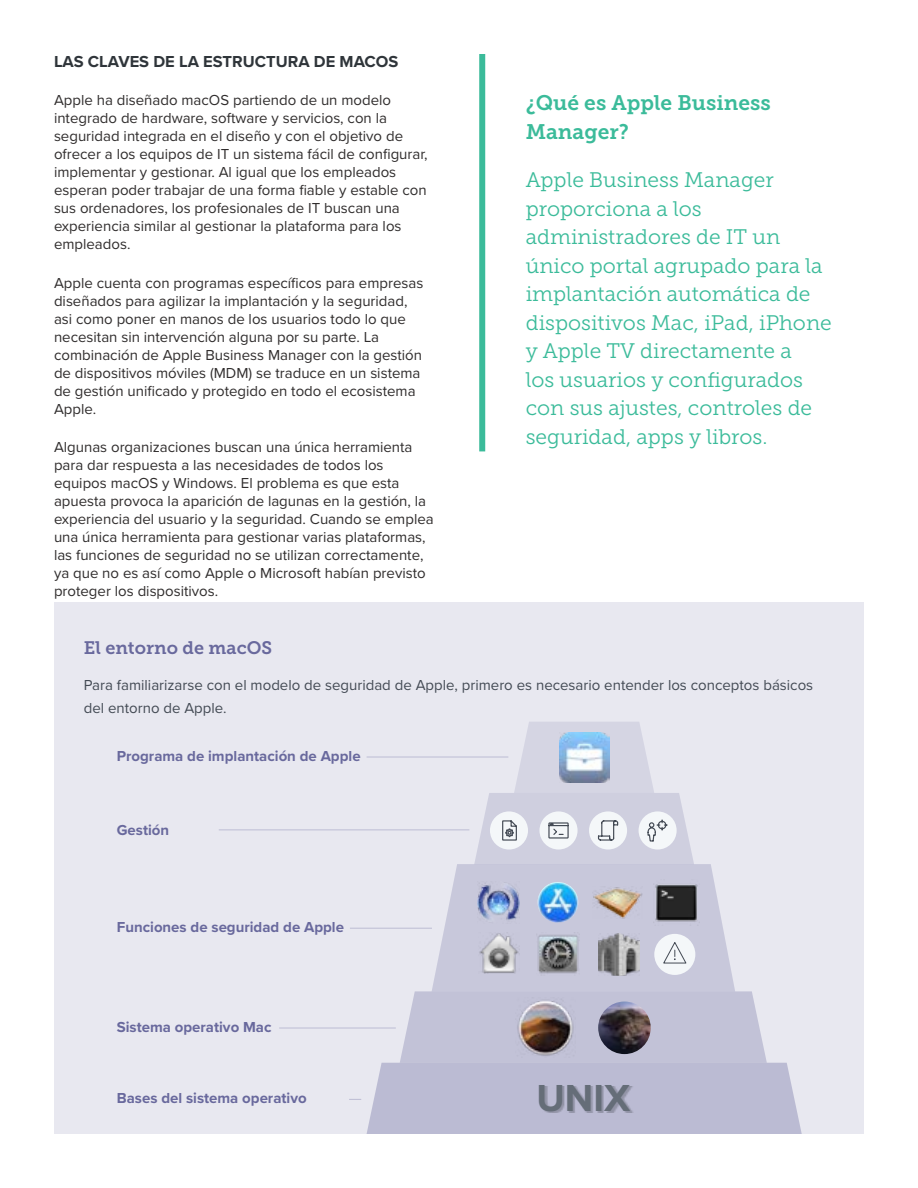
<style>
.page{position:relative;width:918px;height:1188px;background:#fff}
.page>*{position:absolute;margin:0;border:0;box-sizing:border-box;transform-origin:0 0}
.t1{font:700 39px "Proxima Nova";color:#656d78}
.t2{font:21px/28.5px "Museo Slab 300";color:#3bbb9a}
.t3{font:21px/28.5px "Museo Slab 700";color:#3bbb9a}
.t4{font:18px "Museo Slab 700";color:#69699d}
.t5{font:700 16.5px "Proxima Nova";color:#2f353a}
.t6{font:15px/18px "Proxima Nova";color:#302d2d}
.t7{font:15px/22.5px "Proxima Nova";color:#434a54}
.t8{font:700 15px "Proxima Nova";color:#69699d}
</style>
<div class="page">
<div style="left:54px;top:603px;width:810px;height:531px;background:#e8e8f0"></div>
<div style="left:479px;top:54px;width:6px;height:397px;background:#3bbb9a"></div>
<svg style="left:367px;top:722px;width:435px;height:412px"></svg>
<img style="left:536px;top:933px;width:44px;height:43px">
<img style="left:653px;top:879px;width:47px;height:47px">
<img style="left:598px;top:934px;width:42px;height:41px">
<img style="left:538px;top:882px;width:40px;height:41px;border-radius:20px">
<img style="left:516px;top:998px;width:60px;height:60px">
<img style="left:598px;top:1002px;width:53px;height:52px;border-radius:26px">
<hr style="left:367px;top:757px;width:141px;height:1px;background:#69699d">
<hr style="left:219px;top:830px;width:250px;height:1px;background:#69699d">
<hr style="left:350px;top:928px;width:82px;height:1px;background:#69699d">
<hr style="left:279px;top:1028px;width:117px;height:1px;background:#69699d">
<svg style="left:349px;top:1099px;width:12px;height:1px"></svg>
<p class="t5" style="left:54px;top:49px;width:346px">LAS CLAVES DE LA ESTRUCTURA DE MACOS</p>
<p class="t6" style="left:54px;top:91px;width:375px">Apple ha diseñado macOS partiendo de un modelo integrado de hardware, software y servicios, con la seguridad integrada en el diseño y con el objetivo de ofrecer a los equipos de IT un sistema fácil de configurar, implementar y gestionar. Al igual que los empleados esperan poder trabajar de una forma fiable y estable con sus ordenadores, los profesionales de IT buscan una experiencia similar al gestionar la plataforma para los empleados.</p>
<p class="t6" style="left:54px;top:273px;width:371px">Apple cuenta con programas específicos para empresas diseñados para agilizar la implantación y la seguridad, asi como poner en manos de los usuarios todo lo que necesitan sin intervención alguna por su parte. La combinación de Apple Business Manager con la gestión de dispositivos móviles (MDM) se traduce en un sistema de gestión unificado y protegido en todo el ecosistema Apple.</p>
<p class="t6" style="left:54px;top:437px;width:381px">Algunas organizaciones buscan una única herramienta para dar respuesta a las necesidades de todos los equipos macOS y Windows. El problema es que esta apuesta provoca la aparición de lagunas en la gestión, la experiencia del usuario y la seguridad. Cuando se emplea una única herramienta para gestionar varias plataformas, las funciones de seguridad no se utilizan correctamente, ya que no es así como Apple o Microsoft habían previsto proteger los dispositivos.</p>
<h2 class="t3" style="left:526px;top:89px;width:247px">¿Qué es Apple Business<br>Manager?</h2>
<p class="t2" style="left:526px;top:166px;width:308px">Apple Business Manager proporciona a los administradores de IT un único portal agrupado para la implantación automática de dispositivos Mac, iPad, iPhone y Apple TV directamente a<br>los usuarios y configurados con sus ajustes, controles de seguridad, apps y libros.</p>
<p class="t4" style="left:84px;top:638px;width:190px">El entorno de macOS</p>
<p class="t7" style="left:84px;top:673px;width:731px">Para familiarizarse con el modelo de seguridad de Apple, primero es necesario entender los conceptos básicos del entorno de Apple.</p>
<p class="t8" style="left:117px;top:745px;width:245px">Programa de implantación de Apple</p>
<p class="t8" style="left:117px;top:819px;width:54px">Gestión</p>
<p class="t8" style="left:117px;top:916px;width:229px">Funciones de seguridad de Apple</p>
<p class="t8" style="left:117px;top:1016px;width:156px">Sistema operativo Mac</p>
<p class="t8" style="left:117px;top:1086px;width:191px">Bases del sistema operativo</p>
<h1 class="t1" style="left:537px;top:1069px;width:95px">UNIX</h1>
</div>
